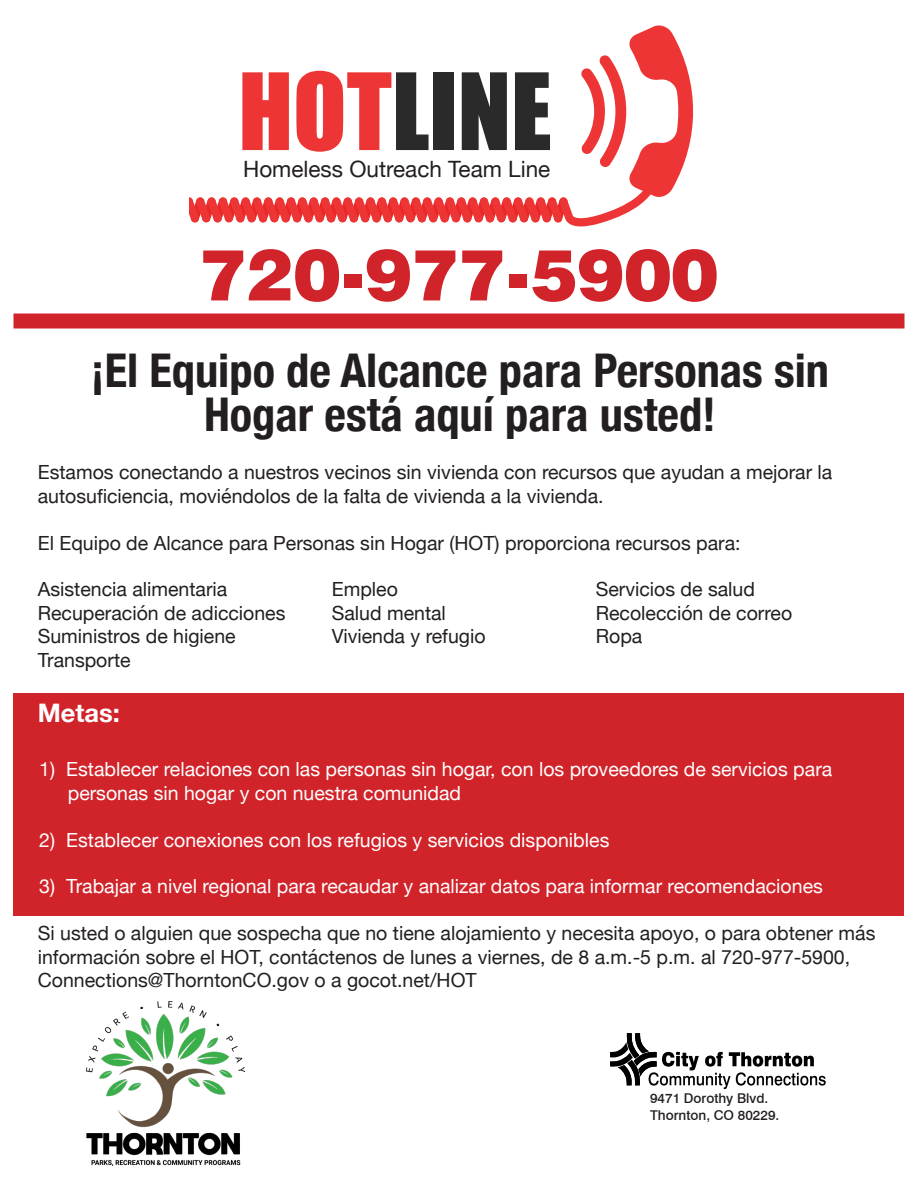
<style>
.page{position:relative;width:918px;height:1188px;background:#fff}
.page>*{position:absolute;margin:0;border:0;box-sizing:border-box;transform-origin:0 0}
.t1{font:900 71.25px "Swiss 721 BT";color:#d1232a}
.t2{font:700 condensed 46.5px/43.5px "Helvetica Neue";color:#231f20;text-align:center}
.t3{font:700 25.5px "Helvetica Neue";color:#fff}
.t4{font:22.5px "Helvetica Neue";color:#231f20}
.t5{font:19.5px/23.4px "Helvetica Neue";color:#231f20}
.t6{font:19.5px/23.4px "Helvetica Neue";color:#fff}
.t7{font:500 13.5px "Swiss 721 BT";color:#231f20}
</style>
<div class="page">
<div style="left:14px;top:693px;width:890px;height:223px;background:#d1232a"></div>
<svg style="left:189px;top:25px;width:504px;height:201px"></svg>
<div style="left:243px;top:156px;width:316px;height:27px;background:#fff"></div>
<div style="left:14px;top:314px;width:890px;height:14px;background:#d1232a"></div>
<svg style="left:610px;top:1033px;width:216px;height:56px"></svg>
<img style="left:86px;top:1002px;width:158px;height:164px">
<p class="t4" style="left:243px;top:153px;width:309px">Homeless Outreach Team Line</p>
<p class="t1" style="left:200px;top:232px;width:519px">720-977-5900</p>
<p class="t2" style="left:91px;top:346px;width:740px">¡El Equipo de Alcance para Personas sin<br>Hogar está aquí para usted!</p>
<p class="t5" style="left:38px;top:462px;width:796px">Estamos conectando a nuestros vecinos sin vivienda con recursos que ayudan a mejorar la autosuficiencia, moviéndolos de la falta de vivienda a la vivienda.</p>
<p class="t5" style="left:38px;top:532px;width:704px">El Equipo de Alcance para Personas sin Hogar (HOT) proporciona recursos para:</p>
<p class="t5" style="left:38px;top:579px;width:191px">Asistencia alimentaria</p>
<p class="t5" style="left:332px;top:579px;width:68px">Empleo</p>
<p class="t5" style="left:596px;top:579px;width:161px">Servicios de salud</p>
<p class="t5" style="left:38px;top:602px;width:249px">Recuperación de adicciones</p>
<p class="t5" style="left:332px;top:602px;width:116px">Salud mental</p>
<p class="t5" style="left:596px;top:602px;width:198px">Recolección de correo</p>
<p class="t5" style="left:38px;top:626px;width:199px">Suministros de higiene</p>
<p class="t5" style="left:332px;top:626px;width:155px">Vivienda y refugio</p>
<p class="t5" style="left:596px;top:626px;width:48px">Ropa</p>
<p class="t5" style="left:38px;top:649px;width:94px">Transporte</p>
<p class="t3" style="left:38px;top:693px;width:84px">Metas:</p>
<p class="t6" style="left:68px;top:759px;width:766px;text-indent:-28px">1) Establecer relaciones con las personas sin hogar, con los proveedores de servicios para personas sin hogar y con nuestra comunidad</p>
<p class="t6" style="left:39px;top:829px;width:572px">2) Establecer conexiones con los refugios y servicios disponibles</p>
<p class="t6" style="left:39px;top:876px;width:785px">3) Trabajar a nivel regional para recaudar y analizar datos para informar recomendaciones</p>
<p class="t5" style="left:38px;top:923px;width:839px">Si usted o alguien que sospecha que no tiene alojamiento y necesita apoyo, o para obtener más información sobre el HOT, contáctenos de lunes a viernes, de 8 a.m.-5 p.m. al 720-977-5900,<br>Connections@ThorntonCO.gov o a gocot.net/HOT</p>
<p class="t7" style="left:650px;top:1090px;width:120px">9471 Dorothy Blvd.</p>
<p class="t7" style="left:650px;top:1107px;width:131px">Thornton, CO 80229.</p>
</div>
